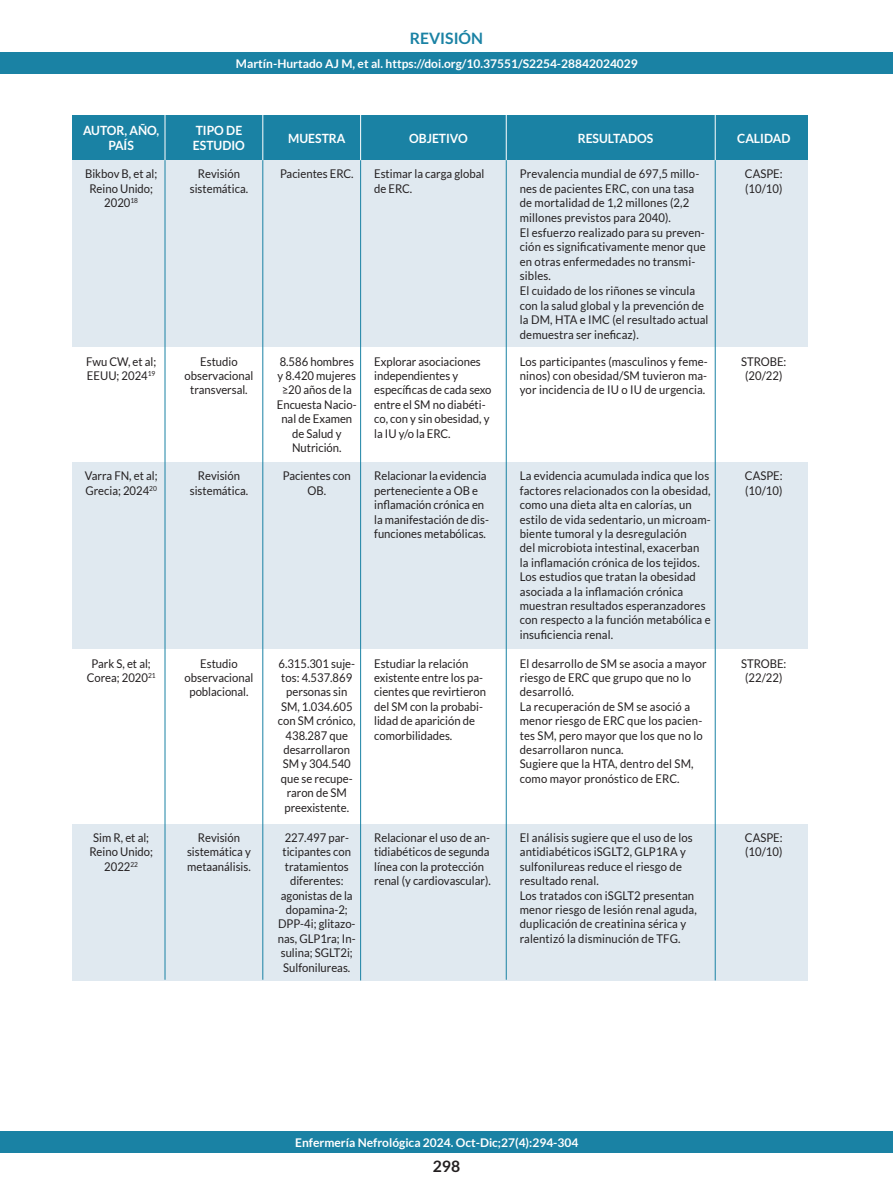
<style>
.page{position:relative;width:893px;height:1191px;background:#fff}
.page>*{position:absolute;margin:0;border:0;box-sizing:border-box;transform-origin:0 0}
.t1{font:700 15.75px "Lato";color:#1a82a4}
.t2{font:700 15.75px "Lato";color:#231f20}
.t3{font:700 12.75px/15.3px "Lato";color:#fff;text-align:center;scale:.95 1}
.t4{font:12px/14.4px "Lato";letter-spacing:.01em;color:#231f20;scale:.94 1}
.t5{font:700 12px "Lato";color:#fff}
</style>
<div class="page">
<div style="left:0;top:52px;width:893px;height:21px;background:#1a82a4"></div>
<div style="left:0;top:1131px;width:893px;height:21px;background:#1a82a4"></div>
<div style="left:72px;top:115px;width:98px;height:45px;background:#1a82a4"></div>
<div style="left:170px;top:115px;width:98px;height:45px;background:#1a82a4"></div>
<div style="left:268px;top:115px;width:98px;height:45px;background:#1a82a4"></div>
<div style="left:366px;top:115px;width:145px;height:45px;background:#1a82a4"></div>
<div style="left:511px;top:115px;width:209px;height:45px;background:#1a82a4"></div>
<div style="left:720px;top:115px;width:88px;height:45px;background:#1a82a4"></div>
<div style="left:72px;top:160px;width:98px;height:187px;background:#e0e9f0"></div>
<div style="left:170px;top:160px;width:98px;height:187px;background:#e0e9f0"></div>
<div style="left:268px;top:160px;width:98px;height:187px;background:#e0e9f0"></div>
<div style="left:366px;top:160px;width:145px;height:187px;background:#e0e9f0"></div>
<div style="left:511px;top:160px;width:209px;height:187px;background:#e0e9f0"></div>
<div style="left:720px;top:160px;width:88px;height:187px;background:#e0e9f0"></div>
<div style="left:72px;top:462px;width:98px;height:187px;background:#e0e9f0"></div>
<div style="left:170px;top:462px;width:98px;height:187px;background:#e0e9f0"></div>
<div style="left:268px;top:462px;width:98px;height:187px;background:#e0e9f0"></div>
<div style="left:366px;top:462px;width:145px;height:187px;background:#e0e9f0"></div>
<div style="left:511px;top:462px;width:209px;height:187px;background:#e0e9f0"></div>
<div style="left:720px;top:462px;width:88px;height:187px;background:#e0e9f0"></div>
<div style="left:72px;top:823px;width:98px;height:157px;background:#e0e9f0"></div>
<div style="left:170px;top:823px;width:98px;height:157px;background:#e0e9f0"></div>
<div style="left:268px;top:823px;width:98px;height:157px;background:#e0e9f0"></div>
<div style="left:366px;top:823px;width:145px;height:157px;background:#e0e9f0"></div>
<div style="left:511px;top:823px;width:209px;height:157px;background:#e0e9f0"></div>
<div style="left:720px;top:823px;width:88px;height:157px;background:#e0e9f0"></div>
<hr style="left:165px;top:155px;width:1px;height:824px;background:#1a82a4">
<hr style="left:262px;top:155px;width:1px;height:824px;background:#1a82a4">
<hr style="left:360px;top:156px;width:1px;height:824px;background:#1a82a4">
<hr style="left:506px;top:155px;width:1px;height:824px;background:#1a82a4">
<hr style="left:715px;top:156px;width:1px;height:824px;background:#1a82a4">
<hr style="left:165px;top:115px;width:1px;height:45px;background:#fff">
<hr style="left:262px;top:115px;width:1px;height:45px;background:#fff">
<hr style="left:360px;top:115px;width:1px;height:45px;background:#fff">
<hr style="left:506px;top:115px;width:1px;height:45px;background:#fff">
<hr style="left:715px;top:115px;width:1px;height:45px;background:#fff">
<p class="t1" style="left:410px;top:29px;width:75px">REVISIÓN</p>
<p class="t5" style="left:236px;top:56px;width:403px">Martín-Hurtado AJ M, et al. https://doi.org/10.37551/S2254-28842024029</p>
<p class="t3" style="left:83px;top:123px;width:82px">AUTOR, AÑO,<br>PAÍS</p>
<p class="t3" style="left:193px;top:123px;width:56px;text-align:left">TIPO DE<br>ESTUDIO</p>
<p class="t3" style="left:288px;top:130px;width:62px">MUESTRA</p>
<p class="t3" style="left:409px;top:130px;width:63px">OBJETIVO</p>
<p class="t3" style="left:578px;top:130px;width:81px">RESULTADOS</p>
<p class="t3" style="left:737px;top:130px;width:57px">CALIDAD</p>
<p class="t4" style="left:85px;top:167px;width:78px;text-align:center">Bikbov B, et al;<br>Reino Unido;<br>2020<sup>18</sup></p>
<p class="t4" style="left:190px;top:167px;width:63px;text-align:center">Revisión sistemática.</p>
<p class="t4" style="left:280px;top:167px;width:80px">Pacientes ERC.</p>
<p class="t4" style="left:374px;top:167px;width:119px">Estimar la carga global de ERC.</p>
<p class="t4" style="left:520px;top:167px;width:192px">Prevalencia mundial de 697,5 millo&shy;nes de pacientes ERC, con una tasa de mortalidad de 1,2 millones (2,2 millones previstos para 2040).</p>
<p class="t4" style="left:520px;top:225px;width:199px">El esfuerzo realizado para su preven&shy;ción es significativamente menor que en otras enfermedades no transmi&shy;sibles.</p>
<p class="t4" style="left:520px;top:284px;width:202px">El cuidado de los riñones se vincula con la salud global y la prevención de la DM, HTA e IMC (el resultado actual demuestra ser ineficaz).</p>
<p class="t4" style="left:745px;top:167px;width:42px">CASPE: (10/10)</p>
<p class="t4" style="left:86px;top:354px;width:76px">Fwu CW, et al;<br>EEUU; 2024<sup>19</sup></p>
<p class="t4" style="left:185px;top:354px;width:75px;text-align:center">Estudio observacional transversal.</p>
<p class="t4" style="left:277px;top:354px;width:86px;text-align:center">8.586 hombres y 8.420 mujeres ≥20 años de la<br>Encuesta Nacio&shy;nal de Examen de Salud y<br>Nutrición.</p>
<p class="t4" style="left:374px;top:354px;width:126px">Explorar asociaciones independientes y específicas de cada sexo entre el SM no diabéti&shy;co, con y sin obesidad, y la IU y/o la ERC.</p>
<p class="t4" style="left:520px;top:354px;width:201px;text-align:justify">Los participantes (masculinos y feme&shy;ninos) con obesidad/SM tuvieron ma&shy;yor incidencia de IU o IU de urgencia.</p>
<p class="t4" style="left:741px;top:354px;width:50px;text-align:center">STROBE: (20/22)</p>
<p class="t4" style="left:85px;top:469px;width:79px">Varra FN, et al;<br>Grecia; 2024<sup>20</sup></p>
<p class="t4" style="left:190px;top:469px;width:63px;text-align:center">Revisión sistemática.</p>
<p class="t4" style="left:283px;top:469px;width:73px;text-align:center">Pacientes con<br>OB.</p>
<p class="t4" style="left:374px;top:469px;width:124px">Relacionar la evidencia perteneciente a OB e inflamación crónica en la manifestación de dis&shy;funciones metabólicas.</p>
<p class="t4" style="left:520px;top:469px;width:205px">La evidencia acumulada indica que los factores relacionados con la obesidad, como una dieta alta en calorías, un estilo de vida sedentario, un microam&shy;biente tumoral y la desregulación<br>del microbiota intestinal, exacerban la inflamación crónica de los tejidos.<br>Los estudios que tratan la obesidad asociada a la inflamación crónica muestran resultados esperanzadores con respecto a la función metabólica e insuficiencia renal.</p>
<p class="t4" style="left:745px;top:469px;width:42px">CASPE: (10/10)</p>
<p class="t4" style="left:87px;top:656px;width:75px;text-align:center">Park S, et al;<br>Corea; 2020<sup>21</sup></p>
<p class="t4" style="left:185px;top:656px;width:75px;text-align:center">Estudio observacional poblacional.</p>
<p class="t4" style="left:278px;top:656px;width:84px;text-align:center">6.315.301 suje&shy;tos: 4.537.869 personas sin<br>SM, 1.034.605 con SM crónico,<br>438.287 que desarrollaron<br>SM y 304.540 que se recupe&shy;raron de SM preexistente.</p>
<p class="t4" style="left:374px;top:656px;width:120px">Estudiar la relación existente entre los pa&shy;cientes que revirtieron del SM con la probabi&shy;lidad de aparición de comorbilidades.</p>
<p class="t4" style="left:520px;top:656px;width:200px">El desarrollo de SM se asocia a mayor riesgo de ERC que grupo que no lo desarrolló.</p>
<p class="t4" style="left:741px;top:656px;width:50px;text-align:center">STROBE: (22/22)</p>
<p class="t4" style="left:520px;top:699px;width:196px">La recuperación de SM se asoció a menor riesgo de ERC que los pacien&shy;tes SM, pero mayor que los que no lo desarrollaron nunca.</p>
<p class="t4" style="left:520px;top:757px;width:186px">Sugiere que la HTA, dentro del SM, como mayor pronóstico de ERC.</p>
<p class="t4" style="left:89px;top:830px;width:69px;text-align:center">Sim R, et al;<br>Reino Unido;<br>2022<sup>22</sup></p>
<p class="t4" style="left:187px;top:830px;width:69px;text-align:center">Revisión sistemática y metaanálisis.</p>
<p class="t4" style="left:278px;top:830px;width:84px;text-align:center">227.497 par&shy;ticipantes con tratamientos diferentes: agonistas de la dopamina-2;<br>DPP-4i; glitazo&shy;nas, GLP1ra; In&shy;sulina; SGLT2i;<br>Sulfonilureas.</p>
<p class="t4" style="left:374px;top:830px;width:125px">Relacionar el uso de an&shy;tidiabéticos de segunda línea con la protección renal (y cardiovascular).</p>
<p class="t4" style="left:520px;top:830px;width:185px">El análisis sugiere que el uso de los antidiabéticos iSGLT2, GLP1RA y sulfonilureas reduce el riesgo de resultado renal.</p>
<p class="t4" style="left:520px;top:888px;width:190px">Los tratados con iSGLT2 presentan menor riesgo de lesión renal aguda, duplicación de creatinina sérica y ralentizó la disminución de TFG.</p>
<p class="t4" style="left:745px;top:830px;width:42px">CASPE: (10/10)</p>
<p class="t5" style="left:295px;top:1135px;width:285px">Enfermería Nefrológica 2024. Oct-Dic;27(4):294-304</p>
<p class="t2" style="left:433px;top:1157px;width:29px">298</p>
</div>
